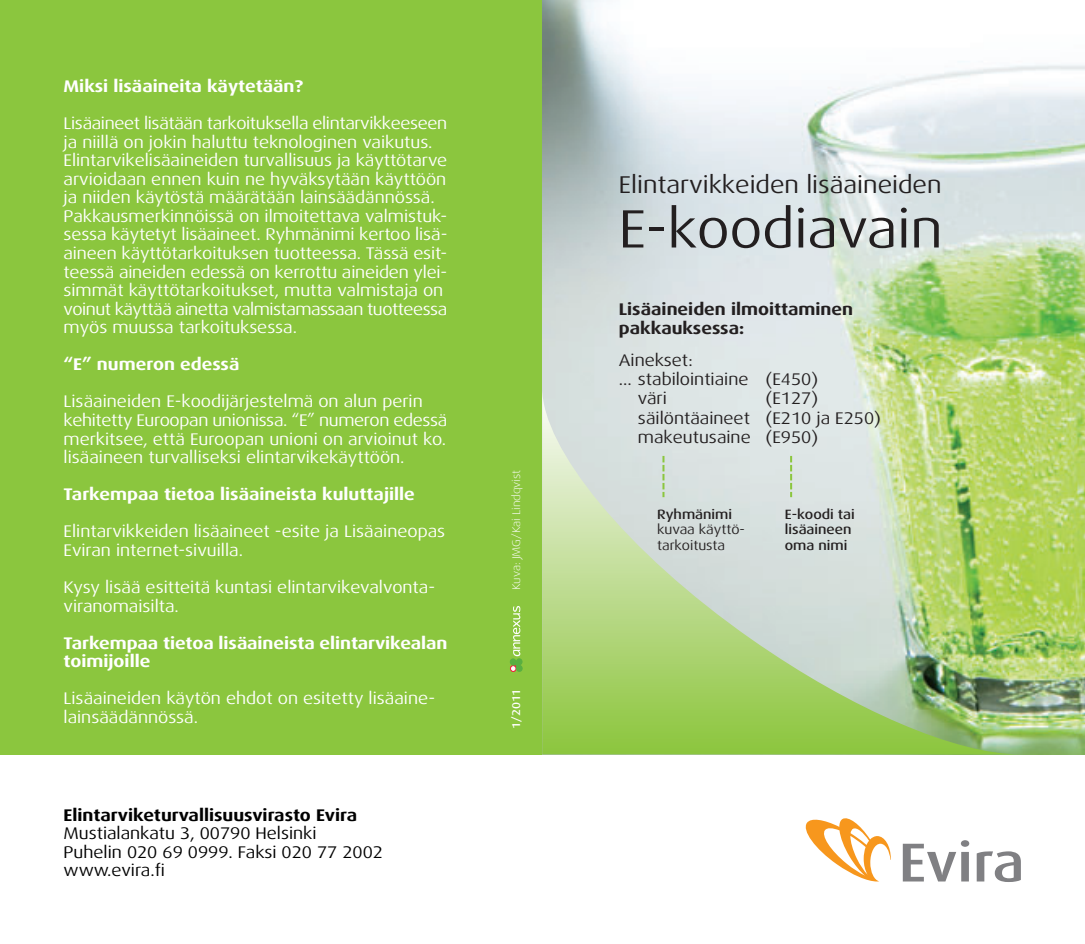
<style>
.page{position:relative;width:1085px;height:944px;background:#fff}
.page>*{position:absolute;margin:0;border:0;box-sizing:border-box;transform-origin:0 0}
.t1{font:54px "Dax Wide";color:#231f20}
.t2{font:24.3px "Dax Wide";color:#231f20}
.t3{font:16.88px/18.7px "Dax Wide";color:#fff}
.t4{font:700 16.88px/18.4px "Dax Wide";color:#fff}
.t5{font:16.88px/19.1px "Dax Wide";color:#231f20}
.t6{font:16.88px/18.4px "Dax Wide";color:#000}
.t7{font:700 16.88px/19.1px "Dax Wide";color:#231f20}
.t8{font:700 16.88px "Dax Wide";color:#000}
.t9{font:500 13.5px/15.8px "Dax Wide";color:#231f20}
.t10{font:13.5px/15.8px "Dax Wide";color:#231f20}
.t11{font:300 11.25px "Dax Wide";color:#fff}
.t12{font:500 11.25px "Dax Wide";color:#fff}
</style>
<div class="page">
<div style="left:0;top:0;width:1084px;height:754px;background:#8bc63e"></div>
<img style="left:542px;top:0;width:542px;height:754px">
<svg style="left:542px;top:388px;width:478px;height:366px;background:#bdd69f"></svg>
<svg style="left:662px;top:457px;width:2px;height:39px"></svg>
<svg style="left:805px;top:818px;width:85px;height:63px"></svg>
<svg style="left:902px;top:840px;width:67px;height:41px"></svg>
<svg style="left:976px;top:851px;width:44px;height:31px"></svg>
<svg style="left:790px;top:457px;width:2px;height:39px"></svg>
<svg style="left:516px;top:665px;width:6px;height:7px"></svg>
<div style="left:516px;top:658px;width:6px;height:7px;background:#59af41;border:1px solid #59af41;border-radius:50%"></div>
<svg style="left:511px;top:606px;width:9px;height:65px"></svg>
<p class="t4" style="left:64px;top:78px;width:241px">Miksi lisäaineita käytetään?</p>
<p class="t3" style="left:64px;top:115px;width:385px">Lisäaineet lisätään tarkoituksella elintarvikkeeseen ja niillä on jokin haluttu teknologinen vaikutus.<br>Elintarvikelisäaineiden turvallisuus ja käyttötarve arvioidaan ennen kuin ne hyväksytään käyttöön ja niiden käytöstä määrätään lainsäädännössä.<br>Pakkausmerkinnöissä on ilmoitettava valmistuk&shy;sessa käytetyt lisäaineet. Ryhmänimi kertoo lisä&shy;aineen käyttötarkoituksen tuotteessa. Tässä esit&shy;teessä aineiden edessä on kerrottu aineiden ylei&shy;simmät käyttötarkoitukset, mutta valmistaja on voinut käyttää ainetta valmistamassaan tuotteessa myös muussa tarkoituksessa.</p>
<p class="t4" style="left:64px;top:356px;width:177px">“E” numeron edessä</p>
<p class="t3" style="left:64px;top:394px;width:385px">Lisäaineiden E-koodijärjestelmä on alun perin kehitetty Euroopan unionissa. “E” numeron edessä merkitsee, että Euroopan unioni on arvioinut ko. lisäaineen turvalliseksi elintarvikekäyttöön.</p>
<p class="t4" style="left:64px;top:486px;width:353px">Tarkempaa tietoa lisäaineista kuluttajille</p>
<p class="t3" style="left:64px;top:524px;width:383px">Elintarvikkeiden lisäaineet -esite ja Lisäaineopas<br>Eviran internet-sivuilla.</p>
<p class="t3" style="left:64px;top:579px;width:373px">Kysy lisää esitteitä kuntasi elintarvikevalvonta&shy;viranomaisilta.</p>
<p class="t4" style="left:64px;top:635px;width:385px">Tarkempaa tietoa lisäaineista elintarvikealan toimijoille</p>
<p class="t3" style="left:64px;top:691px;width:373px">Lisäaineiden käytön ehdot on esitetty lisäaine&shy;lainsäädännössä.</p>
<p class="t8" style="left:64px;top:808px;width:295px">Elintarviketurvallisuusvirasto Evira</p>
<p class="t6" style="left:64px;top:825px;width:321px">Mustialankatu 3, 00790 Helsinki<br>Puhelin 020 69 0999. Faksi 020 77 2002 www.evira.fi</p>
<p class="t11" style="left:511px;top:590px;width:122px;rotate:-90deg">Kuva: JMG/Kai Lindqvist</p>
<p class="t12" style="left:511px;top:729px;width:42px;rotate:-90deg">1/2011</p>
<h2 class="t2" style="left:618px;top:175px;width:324px">Elintarvikkeiden lisäaineiden</h2>
<h1 class="t1" style="left:618px;top:206px;width:325px">E-koodiavain</h1>
<p class="t7" style="left:618px;top:301px;width:236px">Lisäaineiden ilmoittaminen pakkauksessa:</p>
<p class="t5" style="left:618px;top:352px;width:76px">Ainekset:</p>
<p class="t5" style="left:618px;top:371px;width:201px">... stabilointiaine (E450)</p>
<p class="t5" style="left:638px;top:390px;width:30px">väri</p>
<p class="t5" style="left:638px;top:390px;width:244px;text-indent:128px">(E127) säilöntäaineet (E210 ja E250) makeutusaine (E950)</p>
<p class="t9" style="left:657px;top:507px;width:77px">Ryhmänimi</p>
<p class="t10" style="left:657px;top:523px;width:89px">kuvaa käyttö&shy;tarkoitusta</p>
<p class="t9" style="left:784px;top:507px;width:72px">E-koodi tai lisäaineen oma nimi</p>
</div>
